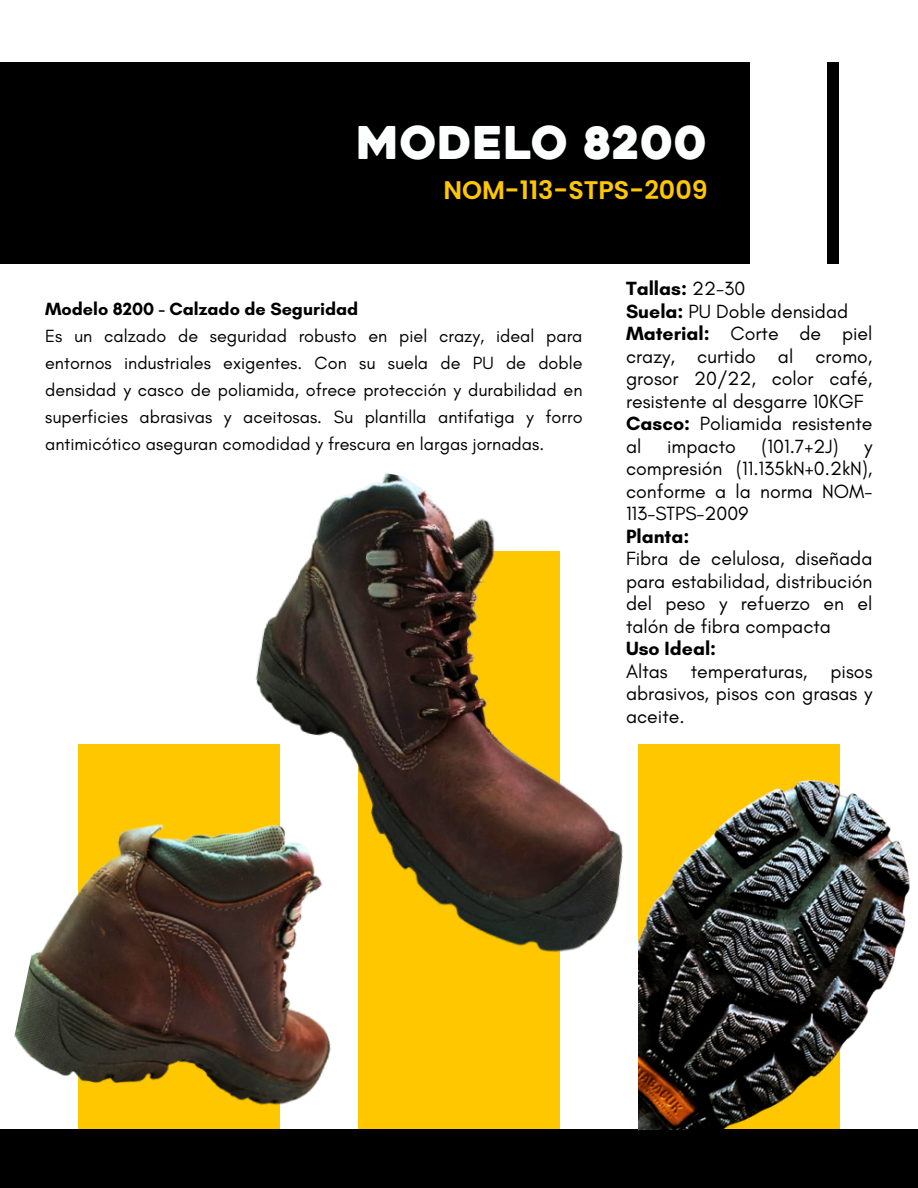
<style>
.page{position:relative;width:918px;height:1188px;background:#fff}
.page>*{position:absolute;margin:0;border:0;box-sizing:border-box;transform-origin:0 0}
.t1{font:45px "Heavitas";color:#fdfefe}
.t2{font:600 25.5px "Poppins";color:#ffc700}
.t3{font:19.5px/22.5px "Glacial Indifference";color:#000;text-align:justify}
.t4{font:700 19.5px "Glacial Indifference";color:#000}
.t5{font:18px/27px "Glacial Indifference";color:#000;text-align:justify}
.t6{font:700 18px "Glacial Indifference";color:#000}
.s1{font-weight:400}
.s2{font-weight:700}
</style>
<div class="page">
<div style="left:0;top:62px;width:750px;height:201px;background:#000"></div>
<div style="left:358px;top:551px;width:201px;height:583px;background:#ffc700"></div>
<div style="left:827px;top:62px;width:11px;height:201px;background:#000"></div>
<div style="left:0;top:1130px;width:918px;height:58px;background:#000"></div>
<img style="left:256px;top:473px;width:529px;height:514px">
<img style="left:638px;top:757px;width:280px;height:373px">
<img style="left:0;top:744px;width:403px;height:386px">
<p class="t1" style="left:356px;top:125px;width:353px">MODELO 8200</p>
<p class="t2" style="left:443px;top:172px;width:266px">NOM-113-STPS-2009</p>
<p class="t6" style="left:45px;top:298px;width:315px">Modelo 8200 - Calzado de Seguridad</p>
<p class="t5" style="left:45px;top:322px;width:539px">Es un calzado de seguridad robusto en piel crazy, ideal para entornos industriales exigentes. Con su suela de PU de doble densidad y casco de poliamida, ofrece protección y durabilidad en superficies abrasivas y aceitosas. Su plantilla antifatiga y forro antimicótico aseguran comodidad y frescura en largas jornadas.</p>
<p class="t4" style="left:626px;top:277px;width:121px">Tallas: <span class="s1">22-30</span></p>
<p class="t3" style="left:626px;top:300px;width:224px"><span class="s2">Suela:</span> PU Doble densidad</p>
<p class="t3" style="left:626px;top:322px;width:248px"><span class="s2">Material:</span> Corte de piel crazy, curtido al cromo, grosor 20/22, color café, resistente al desgarre 10KGF</p>
<p class="t3" style="left:626px;top:412px;width:248px"><span class="s2">Casco:</span> Poliamida resistente al</p>
<p class="t3" style="left:667px;top:435px;width:70px">impacto</p>
<p class="t3" style="left:762px;top:435px;width:79px">(101.7+2J)</p>
<p class="t3" style="left:626px;top:435px;width:248px;text-indent:238px">y compresión (11.135kN+0.2kN), conforme a la norma NOM-113-STPS-2009</p>
<p class="t4" style="left:626px;top:524px;width:65px">Planta:</p>
<p class="t3" style="left:626px;top:547px;width:248px">Fibra de celulosa, diseñada para estabilidad, distribución del peso y refuerzo en el talón de fibra compacta</p>
<p class="t4" style="left:626px;top:637px;width:92px">Uso Ideal:</p>
<p class="t3" style="left:626px;top:660px;width:248px">Altas temperaturas, pisos abrasivos, pisos con grasas y aceite.</p>
</div>
